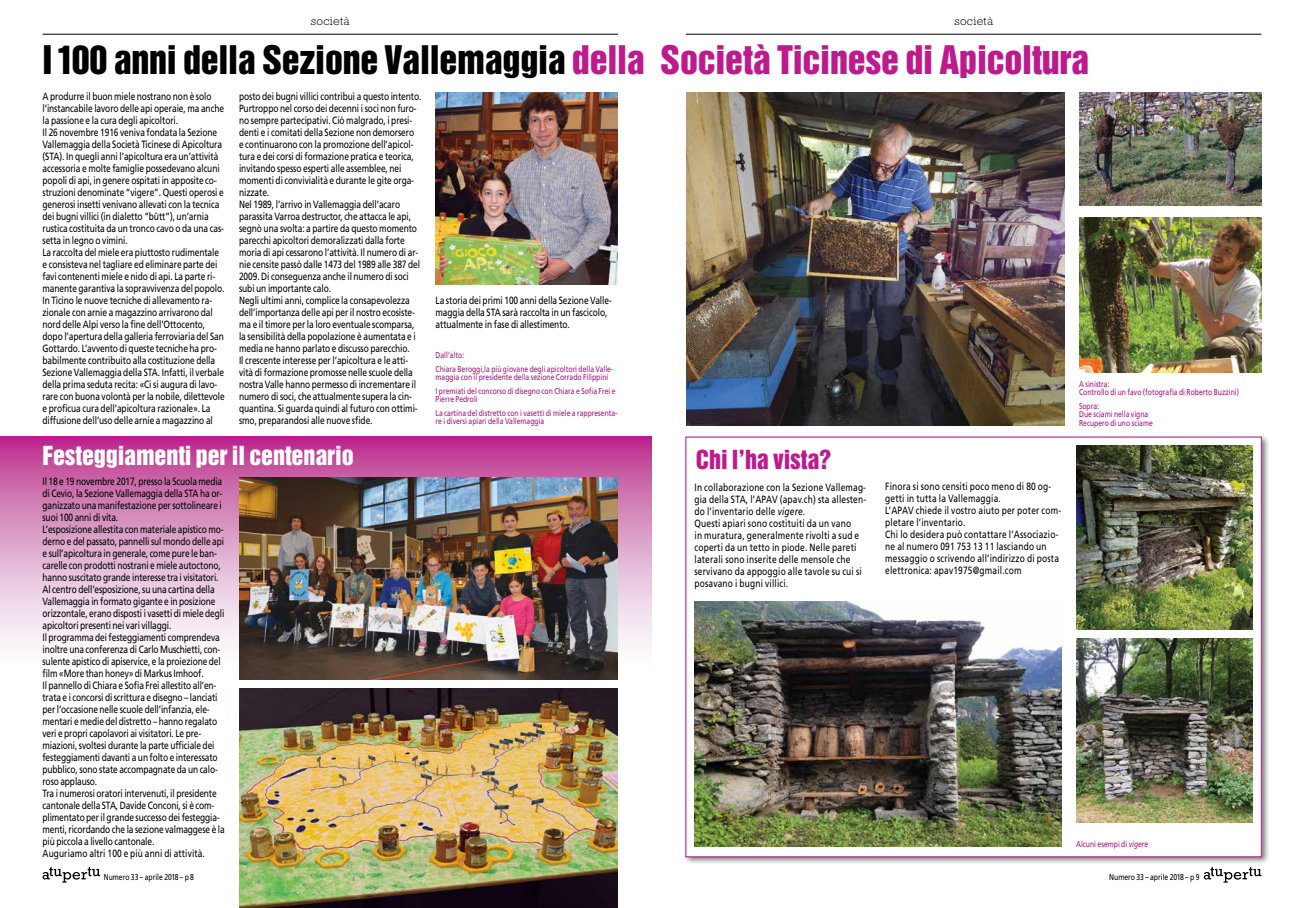
<style>
.page{position:relative;width:1304px;height:908px;background:#fff}
.page>*{position:absolute;margin:0;border:0;box-sizing:border-box;transform-origin:0 0}
.t1{font:36px "Helvetica Inserat LT Std";letter-spacing:-.01em;color:#bd1a8d}
.t2{font:24px "Helvetica Inserat LT Std";letter-spacing:-.005em;color:#fff}
.t3{font:24px "Helvetica Inserat LT Std";letter-spacing:-.005em;color:#bd1a8d}
.t4{font:300 12px "Rockwell Std";letter-spacing:.025em;color:#000}
.t5{font:10.5px/12px "Frutiger LT Std";letter-spacing:-.01em;color:#000;scale:.8 1}
.t6{font:10.5px/12px "Frutiger LT Std";letter-spacing:.02em;color:#000;scale:.8 1}
.t7{font:8.5px/13.5px "Frutiger LT Std";color:#ac1381;scale:.8 1}
.t8{font:8.5px "Frutiger LT Std";color:#000;scale:.8 1}
.s1{color:#000}
.s2{font-style:italic}
</style>
<div class="page">
<div style="left:683px;top:434px;width:587px;height:430px;background:#000;opacity:.5"></div>
<div style="left:686px;top:437px;width:575px;height:419px;background:#fff"></div>
<svg style="left:0;top:437px;width:652px;height:210px;background:#d78abe"></svg>
<svg style="left:1204px;top:866px;width:57px;height:16px"></svg>
<hr style="left:43px;top:34px;width:575px;height:1px;background:#000">
<hr style="left:686px;top:34px;width:575px;height:1px;background:#000">
<svg style="left:43px;top:866px;width:57px;height:16px"></svg>
<img style="left:694px;top:601px;width:368px;height:245px">
<img style="left:686px;top:92px;width:379px;height:333px">
<img style="left:1079px;top:217px;width:182px;height:155px">
<img style="left:436px;top:92px;width:182px;height:193px">
<img style="left:239px;top:477px;width:379px;height:202px">
<img style="left:239px;top:688px;width:379px;height:219px">
<img style="left:1076px;top:445px;width:177px;height:184px">
<img style="left:1076px;top:638px;width:177px;height:184px">
<img style="left:1079px;top:92px;width:182px;height:114px">
<p class="t4" style="left:311px;top:14px;width:40px">società</p>
<p class="t4" style="left:954px;top:14px;width:40px">società</p>
<h1 class="t1" style="left:43px;top:38px;width:1048px"><span class="s1">I 100 anni della Sezione Vallemaggia</span> della Società Ticinese di Apicoltura</h1>
<p class="t5" style="left:43px;top:90px;width:229px">A produrre il buon miele nostrano non è solo l’instancabile lavoro delle api operaie, ma anche la passione e la cura degli apicoltori.<br>Il 26 novembre 1916 veniva fondata la Sezione Vallemaggia della Società Ticinese di Apicoltura (STA). In quegli anni l’apicoltura era un’attività accessoria e molte famiglie possedevano alcuni popoli di api, in genere ospitati in apposite co&shy;struzioni denominate “vigere”. Questi operosi e generosi insetti venivano allevati con la tecnica dei bugni villici (in dialetto “bütt”), un’arnia rustica costituita da un tronco cavo o da una cas&shy;setta in legno o vimini.<br>La raccolta del miele era piuttosto rudimentale e consisteva nel tagliare ed eliminare parte dei favi contenenti miele e nido di api. La parte ri&shy;manente garantiva la sopravvivenza del popolo.<br>In Ticino le nuove tecniche di allevamento ra&shy;zionale con arnie a magazzino arrivarono dal nord delle Alpi verso la fine dell’Ottocento, dopo l’apertura della galleria ferroviaria del San Gottardo. L’avvento di queste tecniche ha pro&shy;babilmente contribuito alla costituzione della Sezione Vallemaggia della STA. Infatti, il verbale della prima seduta recita: «Ci si augura di lavo&shy;rare con buona volontà per la nobile, dilettevole e proficua cura dell’apicoltura razionale». La diffusione dell’uso delle arnie a magazzino al</p>
<p class="t5" style="left:239px;top:90px;width:229px">posto dei bugni villici contribuì a questo intento.<br>Purtroppo nel corso dei decenni i soci non furo&shy;no sempre partecipativi. Ciò malgrado, i presi&shy;denti e i comitati della Sezione non demorsero e continuarono con la promozione dell’apicol&shy;tura e dei corsi di formazione pratica e teorica, invitando spesso esperti alle assemblee, nei momenti di convivialità e durante le gite orga&shy;nizzate.<br>Nel 1989, l’arrivo in Vallemaggia dell’acaro parassita Varroa destructor, che attacca le api, segnò una svolta: a partire da questo momento parecchi apicoltori demoralizzati dalla forte moria di api cessarono l’attività. Il numero di ar&shy;nie censite passò dalle 1473 del 1989 alle 387 del 2009. Di conseguenza anche il numero di soci subì un importante calo.<br>Negli ultimi anni, complice la consapevolezza dell’importanza delle api per il nostro ecosiste&shy;ma e il timore per la loro eventuale scomparsa, la sensibilità della popolazione è aumentata e i media ne hanno parlato e discusso parecchio.<br>Il crescente interesse per l’apicoltura e le atti&shy;vità di formazione promosse nelle scuole della nostra Valle hanno permesso di incrementare il numero di soci, che attualmente supera la cin&shy;quantina. Si guarda quindi al futuro con ottimi&shy;smo, preparandosi alle nuove sfide.</p>
<h2 class="t2" style="left:43px;top:441px;width:313px">Festeggiamenti per il centenario</h2>
<p class="t5" style="left:436px;top:294px;width:222px">La storia dei primi 100 anni della Sezione Valle&shy;maggia della STA sarà raccolta in un fascicolo, attualmente in fase di allestimento.</p>
<p class="t7" style="left:436px;top:348px;width:224px">Dall’alto:<br>Chiara Beroggi,la più giovane degli apicoltori della Valle-</p>
<p class="t7" style="left:436px;top:370px;width:226px">maggia con il presidente della sezione Corrado Filippini<br>I premiati del concorso di disegno con Chiara e Sofia Frei e</p>
<p class="t7" style="left:436px;top:392px;width:229px">Pierre Pedroli<br>La cartina del distretto con i vasetti di miele a rappresenta-</p>
<p class="t7" style="left:436px;top:414px;width:138px">re i diversi apiari della Vallemaggia</p>
<h2 class="t3" style="left:696px;top:445px;width:137px">Chi l’ha vista?</h2>
<p class="t7" style="left:1079px;top:379px;width:201px;line-height:8.5px">A sinistra:<br>Controllo di un favo (fotografia di Roberto Buzzini)</p>
<p class="t7" style="left:1079px;top:401px;width:94px;line-height:8.5px">Sopra:<br>Due sciami nella vigna<br>Recupero di uno sciame</p>
<p class="t5" style="left:43px;top:474px;width:229px">Il 18 e 19 novembre 2017, presso la Scuola media di Cevio, la Sezione Vallemaggia della STA ha or&shy;ganizzato una manifestazione per sottolineare i suoi 100 anni di vita.<br>L’esposizione allestita con materiale apistico mo&shy;derno e del passato, pannelli sul mondo delle api e sull’apicoltura in generale, come pure le ban&shy;carelle con prodotti nostrani e miele autoctono, hanno suscitato grande interesse tra i visitatori.<br>Al centro dell’esposizione, su una cartina della Vallemaggia in formato gigante e in posizione orizzontale, erano disposti i vasetti di miele degli apicoltori presenti nei vari villaggi.<br>Il programma dei festeggiamenti comprendeva inoltre una conferenza di Carlo Muschietti, con&shy;sulente apistico di apiservice, e la proiezione del film «More than honey» di Markus Imhoof.<br>Il pannello di Chiara e Sofia Frei allestito all’en&shy;trata e i concorsi di scrittura e disegno – lanciati per l’occasione nelle scuole dell’infanzia, ele&shy;mentari e medie del distretto – hanno regalato veri e propri capolavori ai visitatori. Le pre&shy;miazioni, svoltesi durante la parte ufficiale dei festeggiamenti davanti a un folto e interessato pubblico, sono state accompagnate da un calo&shy;roso applauso.<br>Tra i numerosi oratori intervenuti, il presidente cantonale della STA, Davide Conconi, si è com&shy;plimentato per il grande successo dei festeggia&shy;menti, ricordando che la sezione valmaggese è la più piccola a livello cantonale.<br>Auguriamo altri 100 e più anni di attività.</p>
<p class="t8" style="left:104px;top:871px;width:114px">Numero 33 – aprile 2018 – p 8</p>
<p class="t8" style="left:1109px;top:871px;width:114px">Numero 33 – aprile 2018 – p 9</p>
<p class="t6" style="left:694px;top:481px;width:216px">In collaborazione con la Sezione Vallemag&shy;gia della STA, l’APAV (apav.ch) sta allesten&shy;do l’inventario delle <span class="s2">vigere</span>.<br>Questi apiari sono costituiti da un vano<br>in muratura, generalmente rivolti a sud e coperti da un tetto in piode. Nelle pareti laterali sono inserite delle mensole che servivano da appoggio alle tavole su cui si posavano i bugni villici.</p>
<p class="t6" style="left:885px;top:480px;width:221px">Finora si sono censiti poco meno di 80 og&shy;getti in tutta la Vallemaggia.<br>L’APAV chiede il vostro aiuto per poter com&shy;pletare l’inventario.<br>Chi lo desidera può contattare l’Associazio&shy;ne al numero 091 753 13 11 lasciando un messaggio o scrivendo all’indirizzo di posta elettronica: apav1975@gmail.com</p>
<p class="t7" style="left:1076px;top:836px;width:92px">Alcuni esempi di <span class="s2">vigere</span></p>
</div>
